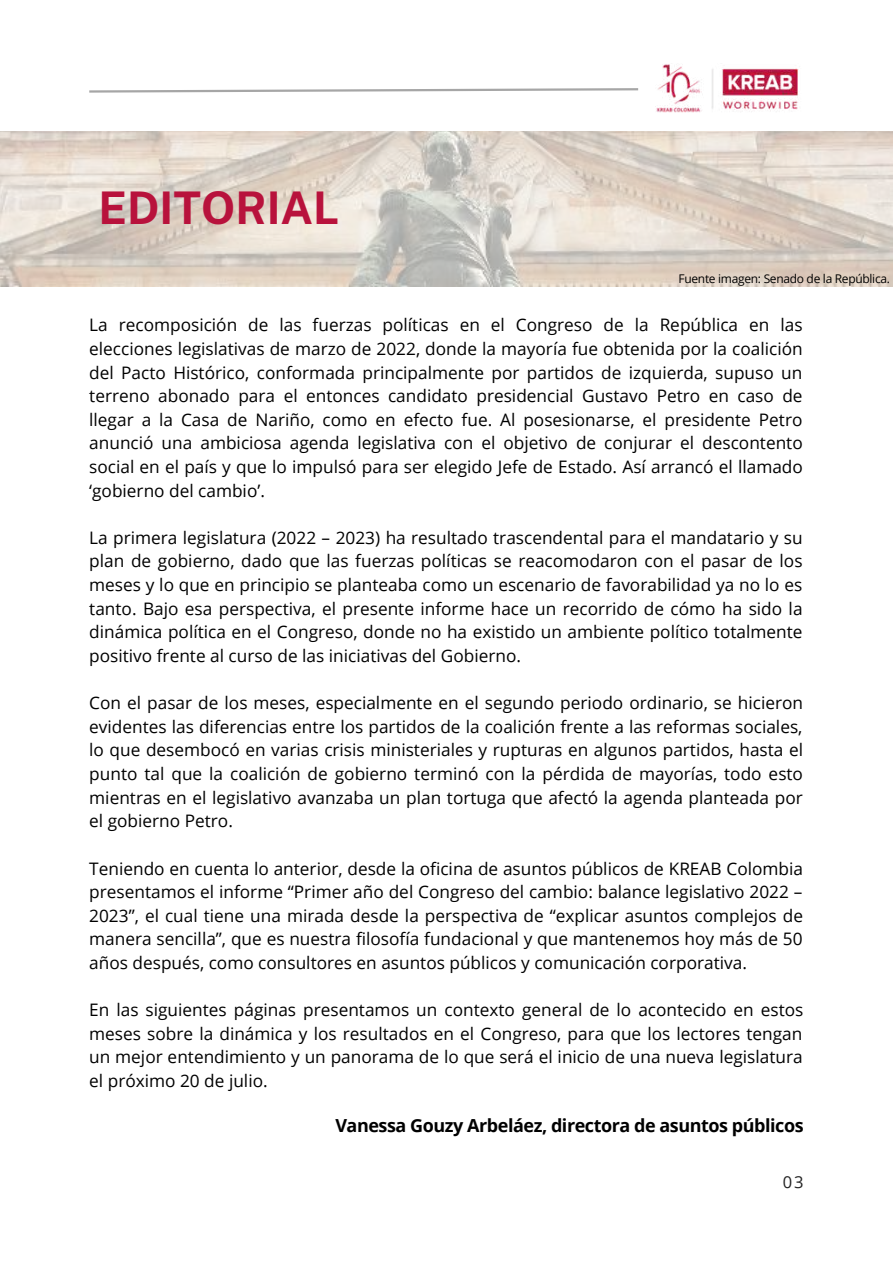
<style>
.page{position:relative;width:893px;height:1264px;background:#fff}
.page>*{position:absolute;margin:0;border:0;box-sizing:border-box;transform-origin:0 0}
.t1{font:700 45px "Public Sans";color:#b8123c}
.t2{font:700 18px "Open Sans";letter-spacing:-.025em;color:#000}
.t3{font:17.25px/23.5px "Open Sans";color:#000;text-align:justify}
.t4{font:16.5px "Open Sans";color:#222}
.t5{font:12px "Open Sans";letter-spacing:-.025em;color:#000}
</style>
<div class="page">
<img style="left:0;top:131px;width:892px;height:155px">
<img style="left:655px;top:64px;width:144px;height:49px">
<svg style="left:89px;top:88px;width:550px;height:5px"></svg>
<h1 class="t1" style="left:99px;top:182px;width:242px">EDITORIAL</h1>
<p class="t5" style="left:678px;top:270px;width:213px">Fuente imagen: Senado de la República.</p>
<p class="t3" style="left:89px;top:313px;width:715px">La recomposición de las fuerzas políticas en el Congreso de la República en las elecciones legislativas de marzo de 2022, donde la mayoría fue obtenida por la coalición del Pacto Histórico, conformada principalmente por partidos de izquierda, supuso un terreno abonado para el entonces candidato presidencial Gustavo Petro en caso de llegar a la Casa de Nariño, como en efecto fue. Al posesionarse, el presidente Petro anunció una ambiciosa agenda legislativa con el objetivo de conjurar el descontento social en el país y que lo impulsó para ser elegido Jefe de Estado. Así arrancó el llamado ‘gobierno del cambio’.</p>
<p class="t3" style="left:89px;top:525px;width:715px">La primera legislatura (2022 – 2023) ha resultado trascendental para el mandatario y su plan de gobierno, dado que las fuerzas políticas se reacomodaron con el pasar de los meses y lo que en principio se planteaba como un escenario de favorabilidad ya no lo es tanto. Bajo esa perspectiva, el presente informe hace un recorrido de cómo ha sido la dinámica política en el Congreso, donde no ha existido un ambiente político totalmente positivo frente al curso de las iniciativas del Gobierno.</p>
<p class="t3" style="left:89px;top:690px;width:715px">Con el pasar de los meses, especialmente en el segundo periodo ordinario, se hicieron evidentes las diferencias entre los partidos de la coalición frente a las reformas sociales, lo que desembocó en varias crisis ministeriales y rupturas en algunos partidos, hasta el punto tal que la coalición de gobierno terminó con la pérdida de mayorías, todo esto mientras en el legislativo avanzaba un plan tortuga que afectó la agenda planteada por el gobierno Petro.</p>
<p class="t3" style="left:89px;top:856px;width:715px">Teniendo en cuenta lo anterior, desde la oficina de asuntos públicos de KREAB Colombia presentamos el informe “Primer año del Congreso del cambio: balance legislativo 2022 – 2023”, el cual tiene una mirada desde la perspectiva de “explicar asuntos complejos de manera sencilla”, que es nuestra filosofía fundacional y que mantenemos hoy más de 50 años después, como consultores en asuntos públicos y comunicación corporativa.</p>
<p class="t3" style="left:89px;top:997px;width:715px">En las siguientes páginas presentamos un contexto general de lo acontecido en estos meses sobre la dinámica y los resultados en el Congreso, para que los lectores tengan un mejor entendimiento y un panorama de lo que será el inicio de una nueva legislatura el próximo 20 de julio.</p>
<p class="t2" style="left:335px;top:1113px;width:470px">Vanessa Gouzy Arbeláez, directora de asuntos públicos</p>
<p class="t4" style="left:782px;top:1170px;width:22px">03</p>
</div>
